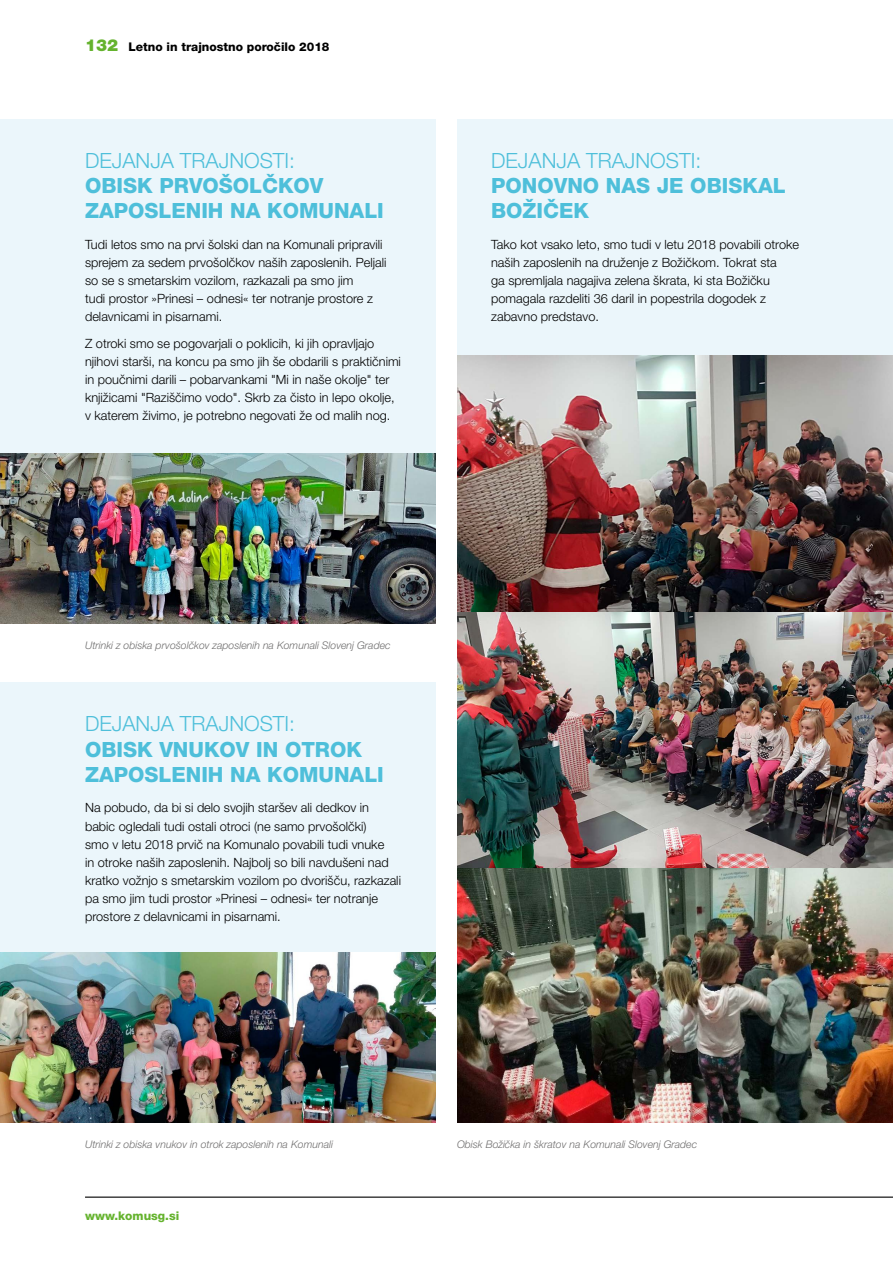
<style>
.page{position:relative;width:893px;height:1263px;background:#fff}
.page>*{position:absolute;margin:0;border:0;box-sizing:border-box;transform-origin:0 0}
.t1{font:800 21px/25.2px "Helvetica Neue LT Pro";color:#4ebfda}
.t2{font:300 21px "Helvetica Neue LT Pro";color:#4ebfda}
.t3{font:300 12.75px/18px "Helvetica Neue LT Pro";color:#000}
.t4{font:800 12px "Helvetica Neue LT Pro";color:#000}
.t5{font:800 12px "Helvetica Neue LT Pro";color:#65b32e}
.t6{font:italic 300 10.5px "Helvetica Neue LT Pro";color:#706f6f}
.s1{font-weight:900;font-size:16.5px;color:#65b32e}
</style>
<div class="page">
<hr style="left:85px;top:1196px;width:808px;height:2px;background:#000">
<div style="left:457px;top:119px;width:436px;height:259px;background:#ebf6fb"></div>
<div style="left:0;top:119px;width:436px;height:357px;background:#ebf6fb"></div>
<img style="left:0;top:454px;width:436px;height:170px">
<img style="left:457px;top:355px;width:436px;height:768px">
<hr style="left:892px;top:364px;width:1px;height:342px;background:#ebf6fb">
<div style="left:0;top:683px;width:436px;height:440px;background:#ebf6fb"></div>
<img style="left:0;top:953px;width:436px;height:170px">
<p class="t4" style="left:85px;top:39px;width:246px"><span class="s1">132</span> Letno in trajnostno poročilo 2018</p>
<h1 class="t2" style="left:85px;top:148px;width:212px">DEJANJA TRAJNOSTI:</h1>
<h1 class="t1" style="left:85px;top:173px;width:300px">OBISK PRVOŠOLČKOV<br>ZAPOSLENIH NA KOMUNALI</h1>
<p class="t3" style="left:85px;top:235px;width:303px">Tudi letos smo na prvi šolski dan na Komunali pripravili sprejem za sedem prvošolčkov naših zaposlenih. Peljali so se s smetarskim vozilom, razkazali pa smo jim<br>tudi prostor »Prinesi – odnesi« ter notranje prostore z delavnicami in pisarnami.</p>
<p class="t3" style="left:85px;top:334px;width:317px">Z otroki smo se pogovarjali o poklicih, ki jih opravljajo njihovi starši, na koncu pa smo jih še obdarili s praktičnimi in poučnimi darili – pobarvankami "Mi in naše okolje" ter knjižicami "Raziščimo vodo". Skrb za čisto in lepo okolje, v katerem živimo, je potrebno negovati že od malih nog.</p>
<h1 class="t2" style="left:491px;top:148px;width:212px">DEJANJA TRAJNOSTI:</h1>
<h1 class="t1" style="left:491px;top:173px;width:296px">PONOVNO NAS JE OBISKAL<br>BOŽIČEK</h1>
<p class="t3" style="left:491px;top:235px;width:309px">Tako kot vsako leto, smo tudi v letu 2018 povabili otroke naših zaposlenih na druženje z Božičkom. Tokrat sta<br>ga spremljala nagajiva zelena škrata, ki sta Božičku pomagala razdeliti 36 daril in popestrila dogodek z zabavno predstavo.</p>
<p class="t6" style="left:85px;top:639px;width:307px">Utrinki z obiska prvošolčkov zaposlenih na Komunali Slovenj Gradec</p>
<h1 class="t2" style="left:85px;top:711px;width:212px">DEJANJA TRAJNOSTI:</h1>
<h1 class="t1" style="left:85px;top:736px;width:300px">OBISK VNUKOV IN OTROK<br>ZAPOSLENIH NA KOMUNALI</h1>
<p class="t3" style="left:85px;top:799px;width:317px">Na pobudo, da bi si delo svojih staršev ali dedkov in babic ogledali tudi ostali otroci (ne samo prvošolčki)<br>smo v letu 2018 prvič na Komunalo povabili tudi vnuke<br>in otroke naših zaposlenih. Najbolj so bili navdušeni nad kratko vožnjo s smetarskim vozilom po dvorišču, razkazali pa smo jim tudi prostor »Prinesi – odnesi« ter notranje prostore z delavnicami in pisarnami.</p>
<p class="t6" style="left:85px;top:1138px;width:249px">Utrinki z obiska vnukov in otrok zaposlenih na Komunali</p>
<p class="t5" style="left:85px;top:1209px;width:96px">www.komusg.si</p>
<p class="t6" style="left:457px;top:1138px;width:242px">Obisk Božička in škratov na Komunali Slovenj Gradec</p>
</div>
